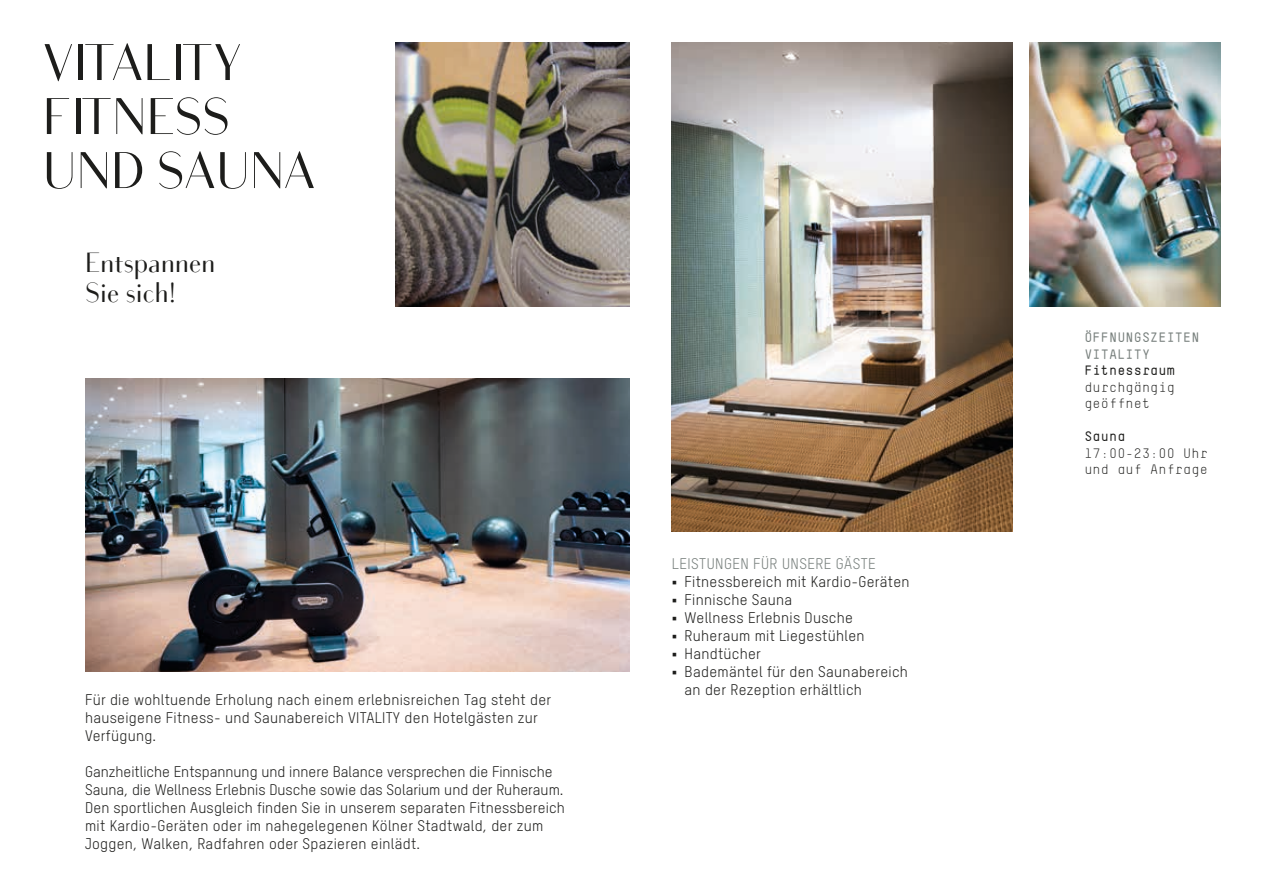
<style>
.page{position:relative;width:1263px;height:893px;background:#fff}
.page>*{position:absolute;margin:0;border:0;box-sizing:border-box;transform-origin:0 0}
.t1{font:51px/54px "Bodoni Sans";letter-spacing:.02em;color:#1d1d1b}
.t2{font:27px/30px "Bodoni Sans";letter-spacing:.02em;color:#1d1d1b}
.t3{font:15px/18px "T Star Pro Regular";letter-spacing:.02em;color:#1d1d1b}
.t4{font:15px "T Star Pro Regular";letter-spacing:.03em;color:#767e7b}
.t5{font:13.5px/16.5px "TSTAR Mono Round";letter-spacing:.01em;color:#1d1d1b}
.t6{font:700 13.5px/16.5px "TSTAR Mono Round";letter-spacing:.01em;color:#767e7b}
.t7{font:700 13.5px "TSTAR Mono Round";letter-spacing:.01em;color:#1d1d1b}
</style>
<div class="page">
<img style="left:85px;top:378px;width:544px;height:294px">
<img style="left:395px;top:43px;width:234px;height:263px">
<img style="left:672px;top:43px;width:340px;height:488px">
<img style="left:1029px;top:43px;width:191px;height:263px">
<h1 class="t1" style="left:43px;top:37px;width:273px">VITALITY<br>FITNESS<br>UND SAUNA</h1>
<h2 class="t2" style="left:85px;top:248px;width:132px">Entspannen<br>Sie sich!</h2>
<p class="t3" style="left:85px;top:689px;width:468px">Für die wohltuende Erholung nach einem erlebnisreichen Tag steht der hauseigene Fitness- und Saunabereich VITALITY den Hotelgästen zur<br>Verfügung.</p>
<p class="t3" style="left:85px;top:761px;width:481px">Ganzheitliche Entspannung und innere Balance versprechen die Finnische Sauna, die Wellness Erlebnis Dusche sowie das Solarium und der Ruheraum.<br>Den sportlichen Ausgleich finden Sie in unserem separaten Fitnessbereich mit Kardio-Geräten oder im nahegelegenen Kölner Stadtwald, der zum Joggen, Walken, Radfahren oder Spazieren einlädt.</p>
<p class="t4" style="left:672px;top:553px;width:205px">LEISTUNGEN FÜR UNSERE GÄSTE</p>
<p class="t3" style="left:672px;top:571px;width:239px">▪ Fitnessbereich mit Kardio-Geräten</p>
<p class="t3" style="left:672px;top:589px;width:122px">▪ Finnische Sauna</p>
<p class="t3" style="left:672px;top:607px;width:183px">▪ Wellness Erlebnis Dusche</p>
<p class="t3" style="left:672px;top:625px;width:194px">▪ Ruheraum mit Liegestühlen</p>
<p class="t3" style="left:672px;top:643px;width:91px">▪ Handtücher</p>
<p class="t3" style="left:685px;top:661px;width:225px;text-indent:-13px">▪ Bademäntel für den Saunabereich an der Rezeption erhältlich</p>
<p class="t6" style="left:1084px;top:329px;width:117px">ÖFFNUNGSZEITEN<br>VITALITY</p>
<p class="t7" style="left:1084px;top:362px;width:92px">Fitnessraum</p>
<p class="t5" style="left:1084px;top:378px;width:92px">durchgängig geöffnet</p>
<p class="t7" style="left:1084px;top:428px;width:43px">Sauna</p>
<p class="t5" style="left:1084px;top:444px;width:125px">17:00-23:00 Uhr und auf Anfrage</p>
</div>
